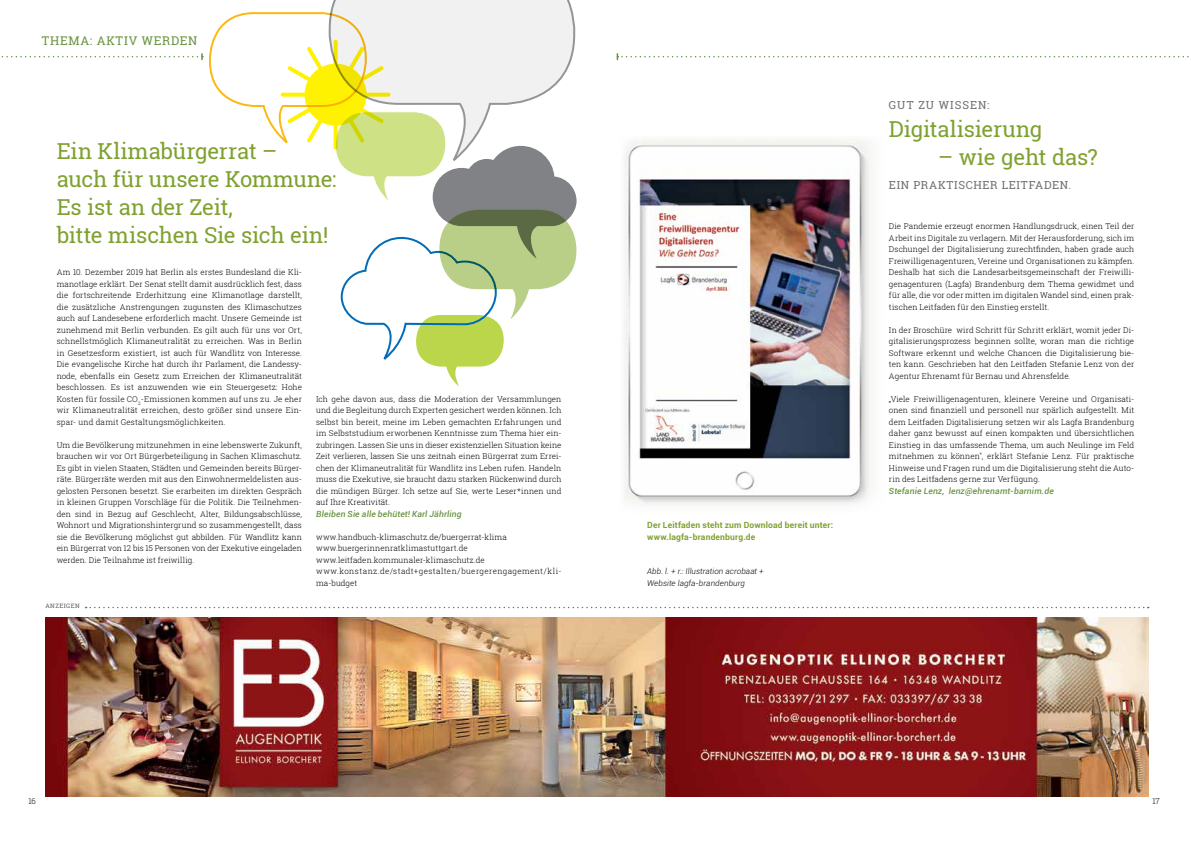
<style>
.page{position:relative;width:1191px;height:842px;background:#fff}
.page>*{position:absolute;margin:0;border:0;box-sizing:border-box;transform-origin:0 0}
.t1{font:22px/28px "Roboto Slab";letter-spacing:-.01em;color:#7fa130}
.t2{font:12px "Roboto Slab";letter-spacing:.065em;color:#68933f}
.t3{font:11px "Roboto Slab";letter-spacing:.07em;color:#6d6e71}
.t4{font:italic 500 8.5px "Roboto";letter-spacing:.02em;color:#68933f}
.t5{font:700 8.5px/11.5px "Roboto";letter-spacing:.02em;color:#7fa130}
.t6{font:300 8px/11.5px "Roboto Slab";letter-spacing:.01em;color:#000;text-align:justify}
.t7{font:italic 300 8px/11.5px "Roboto";letter-spacing:.01em;color:#000}
.t8{font:6px "Roboto Slab";letter-spacing:.08em;color:#58595b}
.s1{color:#7fa130}
</style>
<div class="page">
<img style="left:45px;top:617px;width:1103px;height:179px">
<svg style="left:86px;top:607px;width:1062px;height:1px"></svg>
<img style="left:624px;top:140px;width:250px;height:365px">
<svg style="left:616px;top:53px;width:573px;height:7px"></svg>
<svg style="left:1px;top:0;width:576px;height:387px"></svg>
<h2 class="t2" style="left:42px;top:33px;width:157px">THEMA: AKTIV WERDEN</h2>
<h1 class="t1" style="left:57px;top:136px;width:281px">Ein Klimabürgerrat –<br>auch für unsere Kommune:<br>Es ist an der Zeit,<br>bitte mischen Sie sich ein!</h1>
<p class="t6" style="left:57px;top:267px;width:247px">Am 10. Dezember 2019 hat Berlin als erstes Bundesland die Kli&shy;manotlage erklärt. Der Senat stellt damit ausdrücklich fest, dass die fortschreitende Erderhitzung eine Klimanotlage darstellt, die zusätzliche Anstrengungen zugunsten des Klimaschutzes auch auf Landesebene erforderlich macht. Unsere Gemeinde ist zunehmend mit Berlin verbunden. Es gilt auch für uns vor Ort, schnellstmöglich Klimaneutralität zu erreichen. Was in Berlin in Gesetzesform existiert, ist auch für Wandlitz von Interesse.<br>Die evangelische Kirche hat durch ihr Parlament, die Landessy&shy;node, ebenfalls ein Gesetz zum Erreichen der Klimaneutralität beschlossen. Es ist anzuwenden wie ein Steuergesetz: Hohe Kosten für fossile CO<sub>2</sub>-Emissionen kommen auf uns zu. Je eher wir Klimaneutralität erreichen, desto größer sind unsere Ein&shy;spar- und damit Gestaltungsmöglichkeiten.</p>
<p class="t6" style="left:57px;top:439px;width:247px">Um die Bevölkerung mitzunehmen in eine lebenswerte Zukunft, brauchen wir vor Ort Bürgerbeteiligung in Sachen Klimaschutz.<br>Es gibt in vielen Staaten, Städten und Gemeinden bereits Bürger&shy;räte. Bürgerräte werden mit aus den Einwohnermeldelisten aus&shy;gelosten Personen besetzt. Sie erarbeiten im direkten Gespräch in kleinen Gruppen Vorschläge für die Politik. Die Teilnehmen&shy;den sind in Bezug auf Geschlecht, Alter, Bildungsabschlüsse, Wohnort und Migrationshintergrund so zusammengestellt, dass sie die Bevölkerung möglichst gut abbilden. Für Wandlitz kann ein Bürgerrat von 12 bis 15 Personen von der Exekutive eingeladen werden. Die Teilnahme ist freiwillig.</p>
<p class="t8" style="left:45px;top:602px;width:36px">ANZEIGEN</p>
<p class="t6" style="left:316px;top:393px;width:247px">Ich gehe davon aus, dass die Moderation der Versammlungen und die Begleitung durch Experten gesichert werden können. Ich selbst bin bereit, meine im Leben gemachten Erfahrungen und im Selbststudium erworbenen Kenntnisse zum Thema hier ein&shy;zubringen. Lassen Sie uns in dieser existenziellen Situation keine Zeit verlieren, lassen Sie uns zeitnah einen Bürgerrat zum Errei&shy;chen der Klimaneutralität für Wandlitz ins Leben rufen. Handeln muss die Exekutive, sie braucht dazu starken Rückenwind durch die mündigen Bürger. Ich setze auf Sie, werte Leser*innen und auf Ihre Kreativität.</p>
<p class="t4" style="left:316px;top:508px;width:147px">Bleiben Sie alle behütet! Karl Jährling</p>
<p class="t6" style="left:316px;top:531px;width:247px;text-align:left">www.handbuch-klimaschutz.de/buergerrat-klima www.buergerinnenratklimastuttgart.de www.leitfaden.kommunaler-klimaschutz.de www.konstanz.de/stadt+gestalten/buergerengagement/kli&shy;ma-budget</p>
<p class="t5" style="left:647px;top:519px;width:187px">Der Leitfaden steht zum Download bereit unter: www.lagfa-brandenburg.de</p>
<p class="t7" style="left:647px;top:565px;width:118px">Abb. l. + r.: Illustration acrobaat +<br>Website lagfa-brandenburg</p>
<h3 class="t3" style="left:889px;top:98px;width:102px">GUT ZU WISSEN:</h3>
<h1 class="t1" style="left:889px;top:115px;width:155px">Digitalisierung</h1>
<h1 class="t1" style="left:938px;top:143px;width:161px">– wie geht das?</h1>
<h3 class="t3" style="left:889px;top:178px;width:184px">EIN PRAKTISCHER LEITFADEN<span class="s1">.</span></h3>
<p class="t6" style="left:889px;top:221px;width:247px">Die Pandemie erzeugt enormen Handlungsdruck, einen Teil der Arbeit ins Digitale zu verlagern. Mit der Herausforderung, sich im Dschungel der Digitalisierung zurechtfinden, haben grade auch Freiwilligenagenturen, Vereine und Organisationen zu kämpfen.<br>Deshalb hat sich die Landesarbeitsgemeinschaft der Freiwilli&shy;genagenturen (Lagfa) Brandenburg dem Thema gewidmet und für alle, die vor oder mitten im digitalen Wandel sind, einen prak&shy;tischen Leitfaden für den Einstieg erstellt.</p>
<p class="t6" style="left:889px;top:324px;width:247px">In der Broschüre wird Schritt für Schritt erklärt, womit jeder Di&shy;gitalisierungsprozess beginnen sollte, woran man die richtige Software erkennt und welche Chancen die Digitalisierung bie&shy;ten kann. Geschrieben hat den Leitfaden Stefanie Lenz von der Agentur Ehrenamt für Bernau und Ahrensfelde.</p>
<p class="t6" style="left:889px;top:393px;width:247px">„Viele Freiwilligenagenturen, kleinere Vereine und Organisati&shy;onen sind finanziell und personell nur spärlich aufgestellt. Mit dem Leitfaden Digitalisierung setzen wir als Lagfa Brandenburg daher ganz bewusst auf einen kompakten und übersichtlichen Einstieg in das umfassende Thema, um auch Neulinge im Feld mitnehmen zu können", erklärt Stefanie Lenz. Für praktische Hinweise und Fragen rund um die Digitalisierung steht die Auto&shy;rin des Leitfadens gerne zur Verfügung.</p>
<p class="t4" style="left:889px;top:485px;width:166px">Stefanie Lenz, lenz@ehrenamt-barnim.de</p>
<p class="t6" style="left:28px;top:796px;width:9px">16</p>
<p class="t6" style="left:1152px;top:796px;width:9px">17</p>
</div>
